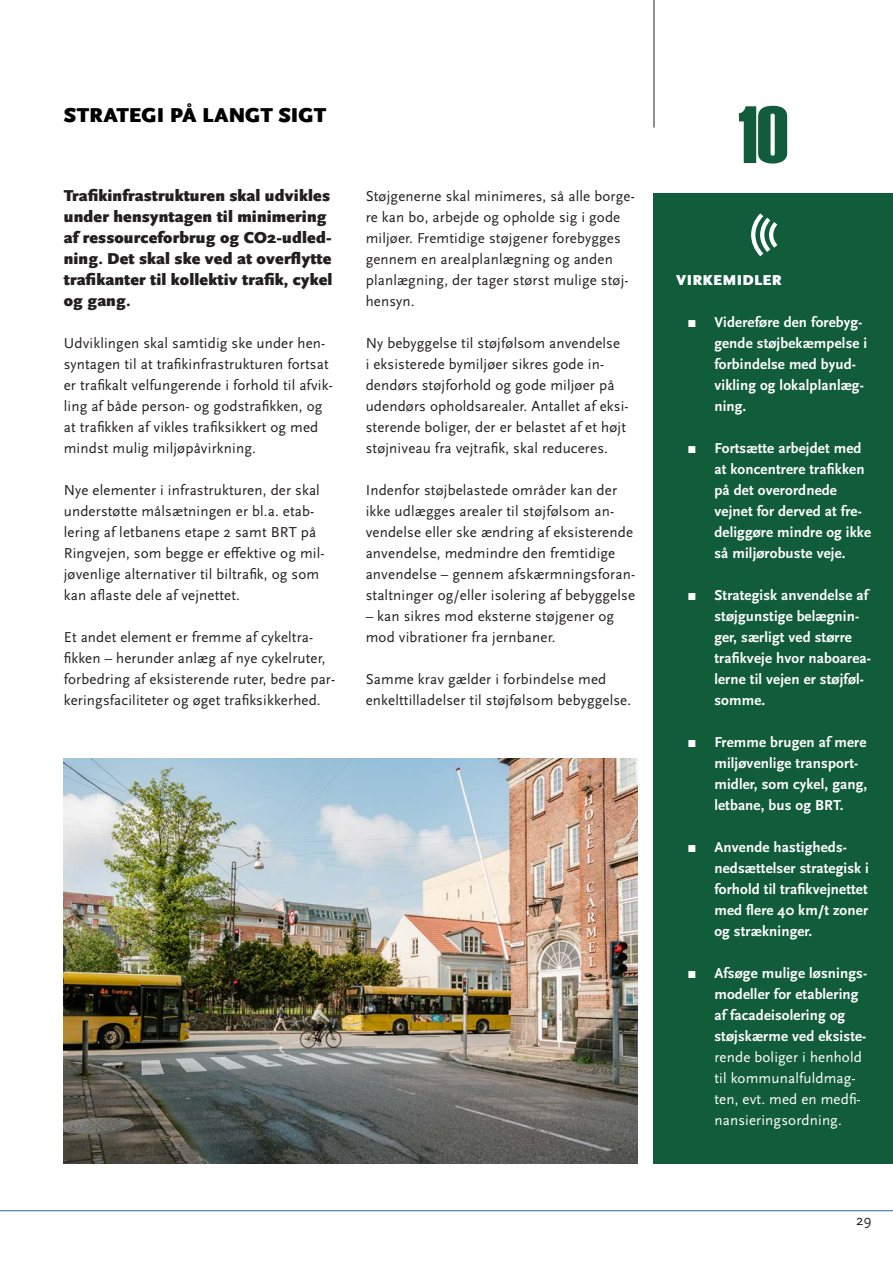
<style>
.page{position:relative;width:893px;height:1263px;background:#fff}
.page>*{position:absolute;margin:0;border:0;box-sizing:border-box;transform-origin:0 0}
.Overskrift{font:81px "Haettenschweiler";color:#115c3b}
.Overskrift-2{font:900 21px "Scala Sans OT";letter-spacing:-.005em;color:#010101}
.Afsnit_Mellemrubrik{font:900 16.5px/21px "Scala Sans OT";letter-spacing:.01em;color:#231f20}
.Brødtext{font:15px/21px "Scala Sans OT";letter-spacing:.01em;color:#231f20}
.t1{font:700 15px/21px "Scala Sans OT";letter-spacing:.01em;color:#fff}
.Bold_hvid{font:900 15px "Scala Sans OT";letter-spacing:.02em;color:#fff}
.s1{font-family:"Arial";font-weight:400}
.s2{font-weight:400}
</style>
<div class="page">
<div style="left:654px;top:193px;width:239px;height:971px;background:#115c3b"></div>
<svg style="left:751px;top:213px;width:26px;height:43px"></svg>
<hr style="left:0;top:1210px;width:893px;height:1px;background:#2564b0">
<hr style="left:654px;top:0;width:1px;height:128px;background:#231f20">
<img style="left:64px;top:758px;width:574px;height:406px">
<h2 class="Overskrift-2" style="left:64px;top:103px;width:264px">STRATEGI PÅ LANGT SIGT</h2>
<h4 class="Afsnit_Mellemrubrik" style="left:64px;top:185px;width:270px">Trafikinfrastrukturen skal udvikles under hensyntagen til minimering af ressourceforbrug og CO2-udled&shy;ning. Det skal ske ved at overflytte trafikanter til kollektiv trafik, cykel og gang.</h4>
<p class="Brødtext" style="left:64px;top:333px;width:271px">Udviklingen skal samtidig ske under hen&shy;syntagen til at trafikinfrastrukturen fortsat er trafikalt velfungerende i forhold til afvik&shy;ling af både person- og godstrafikken, og at trafikken af vikles trafiksikkert og med mindst mulig miljøpåvirkning.</p>
<p class="Brødtext" style="left:64px;top:480px;width:262px">Nye elementer i infrastrukturen, der skal understøtte målsætningen er bl.a. etab&shy;lering af letbanens etape 2 samt BRT på Ringvejen, som begge er effektive og mil&shy;jøvenlige alternativer til biltrafik, og som kan aflaste dele af vejnettet.</p>
<p class="Brødtext" style="left:64px;top:627px;width:273px">Et andet element er fremme af cykeltra&shy;fikken – herunder anlæg af nye cykelruter, forbedring af eksisterende ruter, bedre par&shy;keringsfaciliteter og øget trafiksikkerhed.</p>
<p class="Brødtext" style="left:366px;top:186px;width:271px">Støjgenerne skal minimeres, så alle borge&shy;re kan bo, arbejde og opholde sig i gode miljøer. Fremtidige støjgener forebygges gennem en arealplanlægning og anden planlægning, der tager størst mulige støj&shy;hensyn.</p>
<p class="Brødtext" style="left:366px;top:333px;width:265px">Ny bebyggelse til støjfølsom anvendelse<br>i eksisterede bymiljøer sikres gode in&shy;dendørs støjforhold og gode miljøer på udendørs opholdsarealer. Antallet af eksi&shy;sterende boliger, der er belastet af et højt støjniveau fra vejtrafik, skal reduceres.</p>
<p class="Brødtext" style="left:366px;top:480px;width:271px">Indenfor støjbelastede områder kan der ikke udlægges arealer til støjfølsom an&shy;vendelse eller ske ændring af eksisterende anvendelse, medmindre den fremtidige anvendelse – gennem afskærmningsforan&shy;staltninger og/eller isolering af bebyggelse</p>
<p class="Brødtext" style="left:366px;top:606px;width:250px">– kan sikres mod eksterne støjgener og mod vibrationer fra jernbaner.</p>
<p class="Brødtext" style="left:366px;top:669px;width:267px">Samme krav gælder i forbindelse med enkelttilladelser til støjfølsom bebyggelse.</p>
<h2 class="Overskrift" style="left:738px;top:80px;width:52px">10</h2>
<p class="Bold_hvid" style="left:676px;top:272px;width:107px">VIRKEMIDLER</p>
<p class="t1" style="left:714px;top:312px;width:154px;text-indent:-27px"><span class="s1">■</span> Videreføre den forebyg&shy;gende støjbekæmpelse i forbindelse med byud&shy;vikling og lokalplanlæg&shy;ning.</p>
<p class="t1" style="left:714px;top:438px;width:158px;text-indent:-27px"><span class="s1">■</span> Fortsætte arbejdet med at koncentrere trafikken på det overordnede vejnet for derved at fre&shy;deliggøre mindre og ikke så miljørobuste veje.</p>
<p class="t1" style="left:714px;top:585px;width:158px;text-indent:-27px"><span class="s1">■</span> Strategisk anvendelse af støjgunstige belægnin&shy;ger, særligt ved større trafikveje hvor naboarea&shy;lerne til vejen er støjføl&shy;somme.</p>
<p class="t1" style="left:714px;top:732px;width:154px;text-indent:-27px"><span class="s1">■</span> Fremme brugen af mere miljøvenlige transport&shy;midler, som cykel, gang, letbane, bus og BRT.</p>
<p class="t1" style="left:714px;top:837px;width:156px;text-indent:-27px"><span class="s1">■</span> Anvende hastigheds&shy;nedsættelser strategisk i forhold til trafikvejnettet med flere 40 km/t zoner og strækninger.</p>
<p class="t1" style="left:714px;top:963px;width:154px;text-indent:-27px"><span class="s1">■</span> Afsøge mulige løsnings&shy;modeller for etablering af facadeisolering og støjskærme ved eksiste&shy;<span class="s2">rende boliger i henhold til kommunalfuldmag&shy;ten, evt. med en medfi&shy;nansieringsordning.</span></p>
<p class="Brødtext" style="left:856px;top:1210px;width:17px">29</p>
</div>
